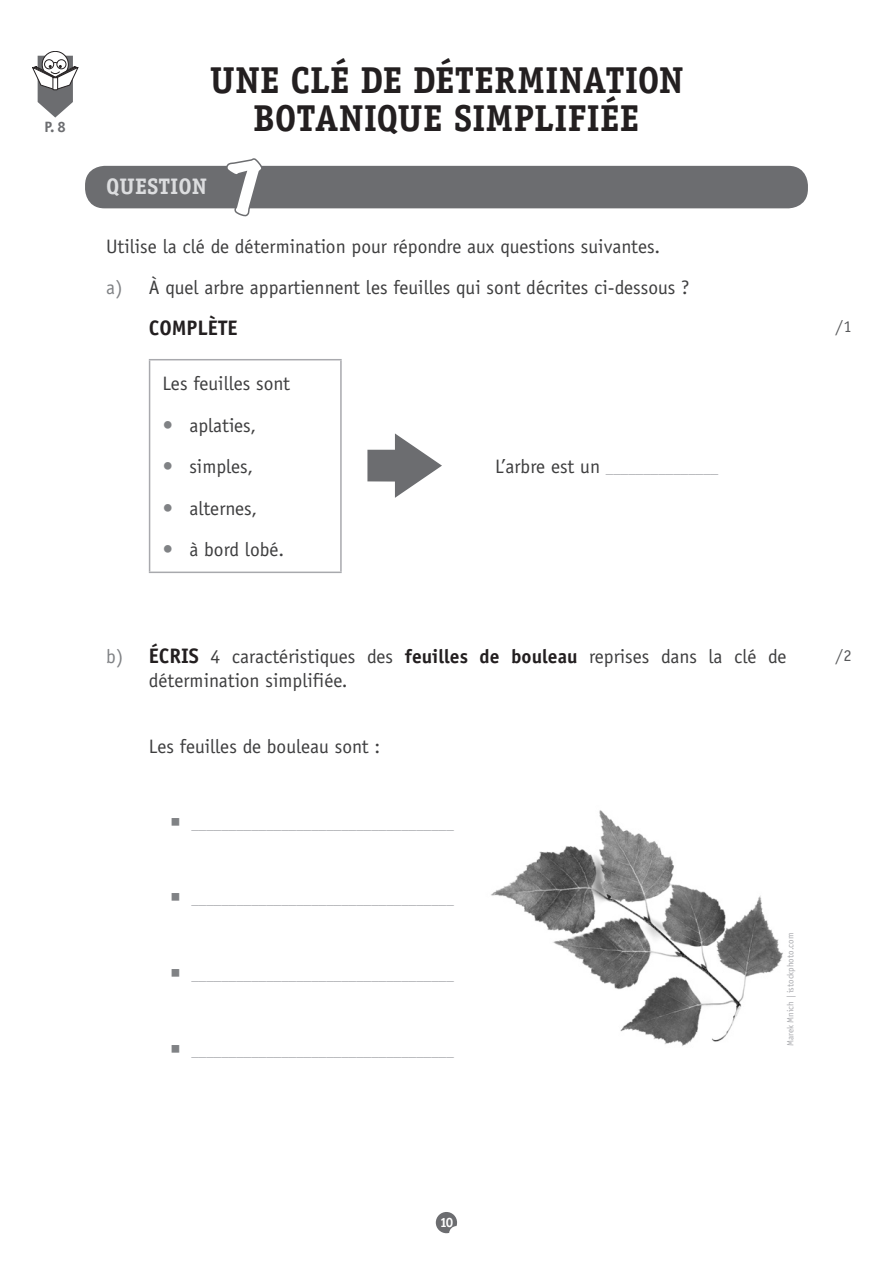
<style>
.page{position:relative;width:893px;height:1263px;background:#fff}
.page>*{position:absolute;margin:0;border:0;box-sizing:border-box;transform-origin:0 0}
.t1{font:expanded 60px "Marker Felt";color:#fff}
.t2{font:700 37.5px/37.5px "Officina Serif";color:#231f20}
.t3{font:700 22.5px "Officina Serif";color:#dcdddf}
.t4{font:700 21px "Officina Sans";color:#231f20}
.t5{font:19.5px/41.5px "Officina Sans";color:#3e3e3f}
.t6{font:16.5px "Officina Serif";color:#57585a}
.t7{font:15px "Officina Sans";color:#a8a9ad}
.t8{font:700 15px "Officina Sans";color:#6c6d70}
.t9{font:700 13.5px "Officina Serif";color:#fff}
.t10{font:9px "Officina Sans";color:#a8a9ad}
.s1{color:#808285}
.s2{font-size:19.5px;color:#3e3e3f}
.s3{font-weight:400;font-size:19.5px;color:#808285}
.s4{font-weight:700;color:#231f20}
</style>
<div class="page">
<svg style="left:436px;top:1212px;width:21px;height:21px"></svg>
<div style="left:85px;top:166px;width:723px;height:42px;background:#6c6d70;border-radius:20px"></div>
<svg style="left:224px;top:158px;width:41px;height:59px"></svg>
<hr style="left:149px;top:359px;width:193px;height:1px;background:#a8a9ad">
<hr style="left:149px;top:360px;width:1px;height:212px;background:#a8a9ad">
<hr style="left:340px;top:360px;width:2px;height:212px;background:#a8a9ad">
<hr style="left:149px;top:572px;width:193px;height:1px;background:#a8a9ad">
<svg style="left:367px;top:433px;width:75px;height:65px"></svg>
<img style="left:491px;top:810px;width:292px;height:236px">
<svg style="left:42px;top:51px;width:26px;height:27px"></svg>
<div style="left:42px;top:51px;width:27px;height:27px;border:1px solid #231f20;border-radius:50%"></div>
<svg style="left:32px;top:56px;width:46px;height:62px"></svg>
<p class="t8" style="left:45px;top:117px;width:23px">P. 8</p>
<h2 class="t2" style="left:253px;top:61px;width:182px;text-indent:38px">CLÉ DE DÉTERMINATION<br>BOTANI</h2>
<h2 class="t2" style="left:210px;top:61px;width:24px">UNE</h2>
<h2 class="t2" style="left:377px;top:99px;width:98px">QUE SIMP</h2>
<h2 class="t2" style="left:534px;top:99px;width:38px">LIFIÉE</h2>
<p class="t3" style="left:106px;top:173px;width:102px">QUESTION</p>
<h1 class="t1" style="left:225px;top:141px;width:40px">7</h1>
<p class="t5" style="left:106px;top:226px;width:585px;line-height:41px">Utilise la clé de détermination pour répondre aux questions suivantes.<br><span class="s1">a)</span> À quel arbre appartiennent les feuilles qui sont décrites ci-dessous ?</p>
<p class="t4" style="left:149px;top:315px;width:80px">COMPLÈTE</p>
<p class="t5" style="left:189px;top:363px;width:102px;text-indent:-27px">Les feuilles sont aplaties, simples, alternes,<br>à bord lobé.</p>
<p class="t7" style="left:495px;top:459px;width:225px"><span class="s2">L’arbre est un</span> _______________</p>
<p class="t4" style="left:106px;top:643px;width:74px"><span class="s3">b)</span> ÉCRIS</p>
<p class="t5" style="left:149px;top:644px;width:639px;line-height:24px;text-indent:62px">4 caractéristiques des <span class="s4">feuilles de bouleau</span> reprises dans la clé de détermination simplifiée.</p>
<p class="t5" style="left:149px;top:726px;width:233px">Les feuilles de bouleau sont :</p>
<p class="t7" style="left:170px;top:815px;width:285px"><span class="s1">○</span> ___________________________________</p>
<p class="t7" style="left:170px;top:891px;width:285px"><span class="s1">○</span> ___________________________________</p>
<p class="t7" style="left:170px;top:966px;width:285px"><span class="s1">○</span> ___________________________________</p>
<p class="t7" style="left:170px;top:1042px;width:285px"><span class="s1">○</span> ___________________________________</p>
<p class="t10" style="left:785px;top:1046px;width:115px;rotate:-90deg">Marek Mnich | istockphoto.com</p>
<p class="t6" style="left:835px;top:317px;width:18px">/1</p>
<p class="t6" style="left:835px;top:646px;width:18px">/2</p>
<p class="t9" style="left:440px;top:1214px;width:15px">10</p>
</div>
